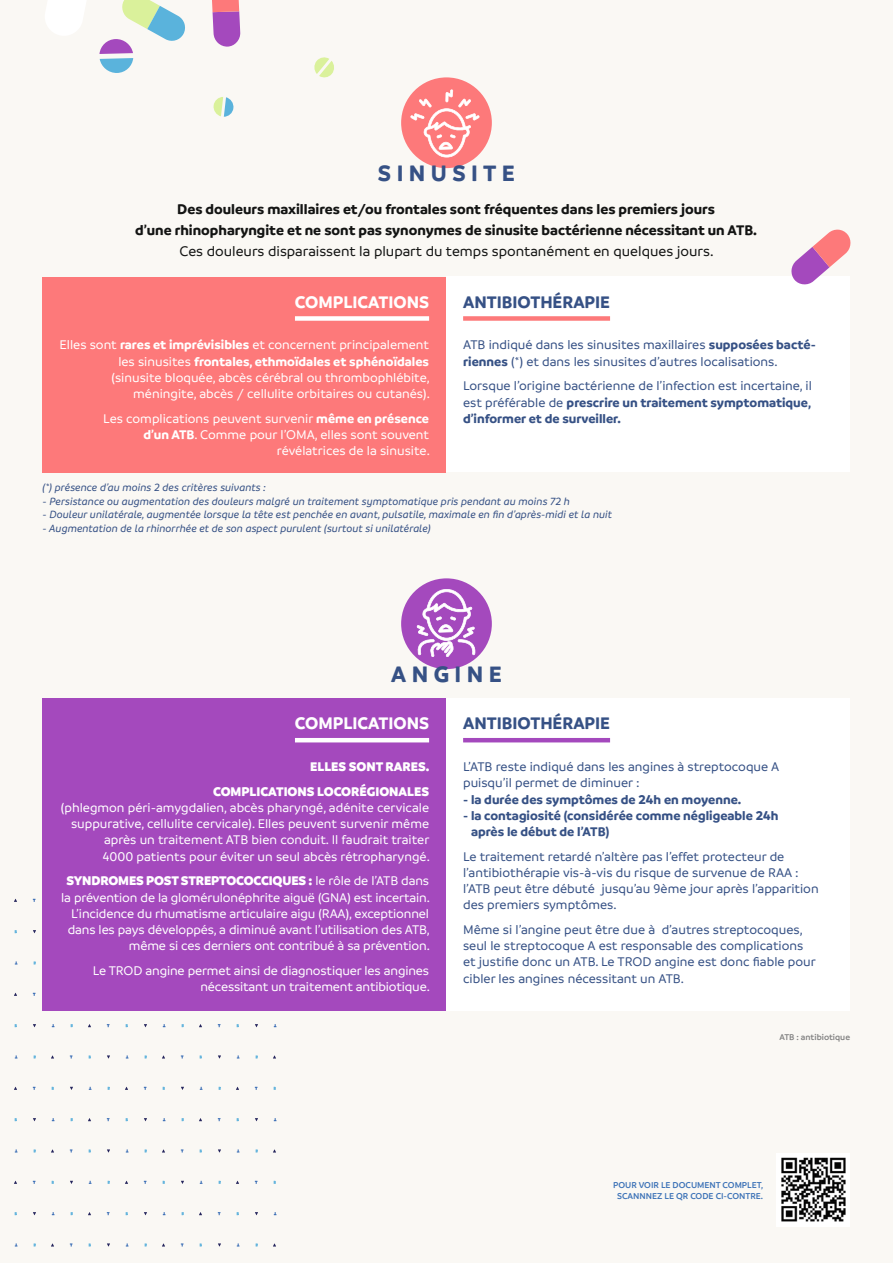
<style>
.page{position:relative;width:893px;height:1263px;background:#faf8f4}
.page>*{position:absolute;margin:0;border:0;box-sizing:border-box;transform-origin:0 0}
.t1{font:700 24px "Branding";letter-spacing:.225em;color:#365185}
.t2{font:700 18px "Branding";color:#365185}
.t3{font:700 18px "Branding";color:#fff}
.t4{font:700 15px/21px "Branding";color:#131413;text-align:center}
.t5{font:500 15px "Branding";color:#131413}
.t6{font:500 13.5px/16.2px "Branding";letter-spacing:-.005em;color:#fff;text-align:right}
.t7{font:500 13.5px/16.2px "Branding";color:#365185}
.t8{font:700 13.5px/16.2px "Branding";color:#365185}
.t9{font:900 13.5px/24.8px "Branding";color:#fff;text-align:right}
.t10{font:italic 500 11.25px "Branding";color:#365185}
.t11{font:600 9.15px/10.9px "Branding";color:#3c72b7;text-align:center}
.t12{font:600 9px "Branding";color:#818181}
.s1{font-weight:700}
.s2{font-weight:900}
</style>
<div class="page">
<img style="left:777px;top:1153px;width:73px;height:73px">
<div style="left:401px;top:77px;width:91px;height:91px;background:#fd797a;border-radius:50%"></div>
<svg style="left:410px;top:89px;width:70px;height:69px"></svg>
<div style="left:43px;top:277px;width:403px;height:195px;background:#fd797a"></div>
<div style="left:295px;top:316px;width:134px;height:5px;background:#fff"></div>
<div style="left:446px;top:277px;width:404px;height:195px;background:#fff"></div>
<div style="left:463px;top:316px;width:147px;height:5px;background:#fd797a"></div>
<div style="left:401px;top:578px;width:91px;height:91px;background:#a449bd;border-radius:50%"></div>
<svg style="left:416px;top:589px;width:60px;height:68px"></svg>
<div style="left:43px;top:698px;width:403px;height:313px;background:#a449bd"></div>
<hr style="left:295px;top:738px;width:134px;height:4px;background:#fff">
<div style="left:446px;top:698px;width:404px;height:313px;background:#fff"></div>
<hr style="left:463px;top:738px;width:147px;height:4px;background:#a449bd">
<svg style="left:212px;top:0;width:29px;height:47px"></svg>
<svg style="left:213px;top:97px;width:21px;height:20px"></svg>
<svg style="left:45px;top:0;width:41px;height:35px"></svg>
<svg style="left:99px;top:0;width:86px;height:73px"></svg>
<svg style="left:791px;top:229px;width:60px;height:56px"></svg>
<svg style="left:314px;top:57px;width:20px;height:21px"></svg>
<h1 class="t1" style="left:378px;top:160px;width:139px">SINUSITE</h1>
<p class="t4" style="left:135px;top:198px;width:623px">Des douleurs maxillaires et/ou frontales sont fréquentes dans les premiers jours<br>d’une rhinopharyngite et ne sont pas synonymes de sinusite bactérienne nécessitant un ATB.</p>
<p class="t5" style="left:180px;top:243px;width:535px">Ces douleurs disparaissent la plupart du temps spontanément en quelques jours.</p>
<h2 class="t3" style="left:295px;top:291px;width:136px">COMPLICATIONS</h2>
<p class="t6" style="left:60px;top:337px;width:372px">Elles sont <span class="s1">rares et imprévisibles</span> et concernent principalement les sinusites <span class="s1">frontales, ethmoïdales et sphénoïdales<br></span>(sinusite bloquée, abcès cérébral ou thrombophlébite, méningite, abcès / cellulite orbitaires ou cutanés).</p>
<p class="t6" style="left:103px;top:410px;width:328px">Les complications peuvent survenir <span class="s1">même en présence d’un ATB</span>. Comme pour l’OMA, elles sont souvent révélatrices de la sinusite.</p>
<h2 class="t2" style="left:463px;top:291px;width:148px">ANTIBIOTHÉRAPIE</h2>
<p class="t7" style="left:463px;top:337px;width:354px">ATB indiqué dans les sinusites maxillaires <span class="s1">supposées bacté&shy;riennes</span> (*) et dans les sinusites d’autres localisations.</p>
<p class="t7" style="left:463px;top:378px;width:350px;text-align:justify">Lorsque l’origine bactérienne de l’infection est incertaine, il est préférable de <span class="s1">prescrire un traitement symptomatique, d’informer et de surveiller.</span></p>
<p class="t10" style="left:43px;top:482px;width:225px">(*) présence d’au moins 2 des critères suivants :</p>
<p class="t10" style="left:43px;top:495px;width:529px">- Persistance ou augmentation des douleurs malgré un traitement symptomatique pris pendant au moins 72 h</p>
<p class="t10" style="left:43px;top:509px;width:571px">- Douleur unilatérale, augmentée lorsque la tête est penchée en avant, pulsatile, maximale en fin d’après-midi et la nuit</p>
<p class="t10" style="left:43px;top:522px;width:390px">- Augmentation de la rhinorrhée et de son aspect purulent (surtout si unilatérale)</p>
<h1 class="t1" style="left:391px;top:661px;width:112px">ANGINE</h1>
<h2 class="t3" style="left:295px;top:713px;width:136px">COMPLICATIONS</h2>
<p class="t9" style="left:213px;top:754px;width:218px">ELLES SONT RARES.<br>COMPLICATIONS LOCORÉGIONALES</p>
<p class="t6" style="left:61px;top:800px;width:370px">(phlegmon péri-amygdalien, abcès pharyngé, adénite cervicale suppurative, cellulite cervicale). Elles peuvent survenir même après un traitement ATB bien conduit. Il faudrait traiter<br>4000 patients pour éviter un seul abcès rétropharyngé.</p>
<p class="t6" style="left:61px;top:873px;width:370px"><span class="s2">SYNDROMES POST STREPTOCOCCIQUES :</span> le rôle de l’ATB dans la prévention de la glomérulonéphrite aiguë (GNA) est incertain.<br>L’incidence du rhumatisme articulaire aigu (RAA), exceptionnel dans les pays développés, a diminué avant l’utilisation des ATB, même si ces derniers ont contribué à sa prévention.</p>
<p class="t6" style="left:93px;top:962px;width:338px">Le TROD angine permet ainsi de diagnostiquer les angines nécessitant un traitement antibiotique.</p>
<h2 class="t2" style="left:463px;top:713px;width:148px">ANTIBIOTHÉRAPIE</h2>
<p class="t7" style="left:463px;top:759px;width:318px">L’ATB reste indiqué dans les angines à streptocoque A puisqu’il permet de diminuer :</p>
<p class="t8" style="left:463px;top:791px;width:280px">- la durée des symptômes de 24h en moyenne.</p>
<p class="t8" style="left:471px;top:807px;width:309px;text-indent:-8px">- la contagiosité (considérée comme négligeable 24h après le début de l’ATB)</p>
<p class="t7" style="left:463px;top:848px;width:357px">Le traitement retardé n’altère pas l’effet protecteur de l’antibiothérapie vis-à-vis du risque de survenue de RAA : l’ATB peut être débuté jusqu’au 9ème jour après l’apparition des premiers symptômes.</p>
<p class="t7" style="left:463px;top:921px;width:354px">Même si l’angine peut être due à d’autres streptocoques, seul le streptocoque A est responsable des complications et justifie donc un ATB. Le TROD angine est donc fiable pour cibler les angines nécessitant un ATB.</p>
<p class="t12" style="left:779px;top:1032px;width:72px">ATB : antibiotique</p>
<p class="t11" style="left:613px;top:1180px;width:152px">POUR VOIR LE DOCUMENT COMPLET,<br>SCANNNEZ LE QR CODE CI-CONTRE.</p>
</div>
